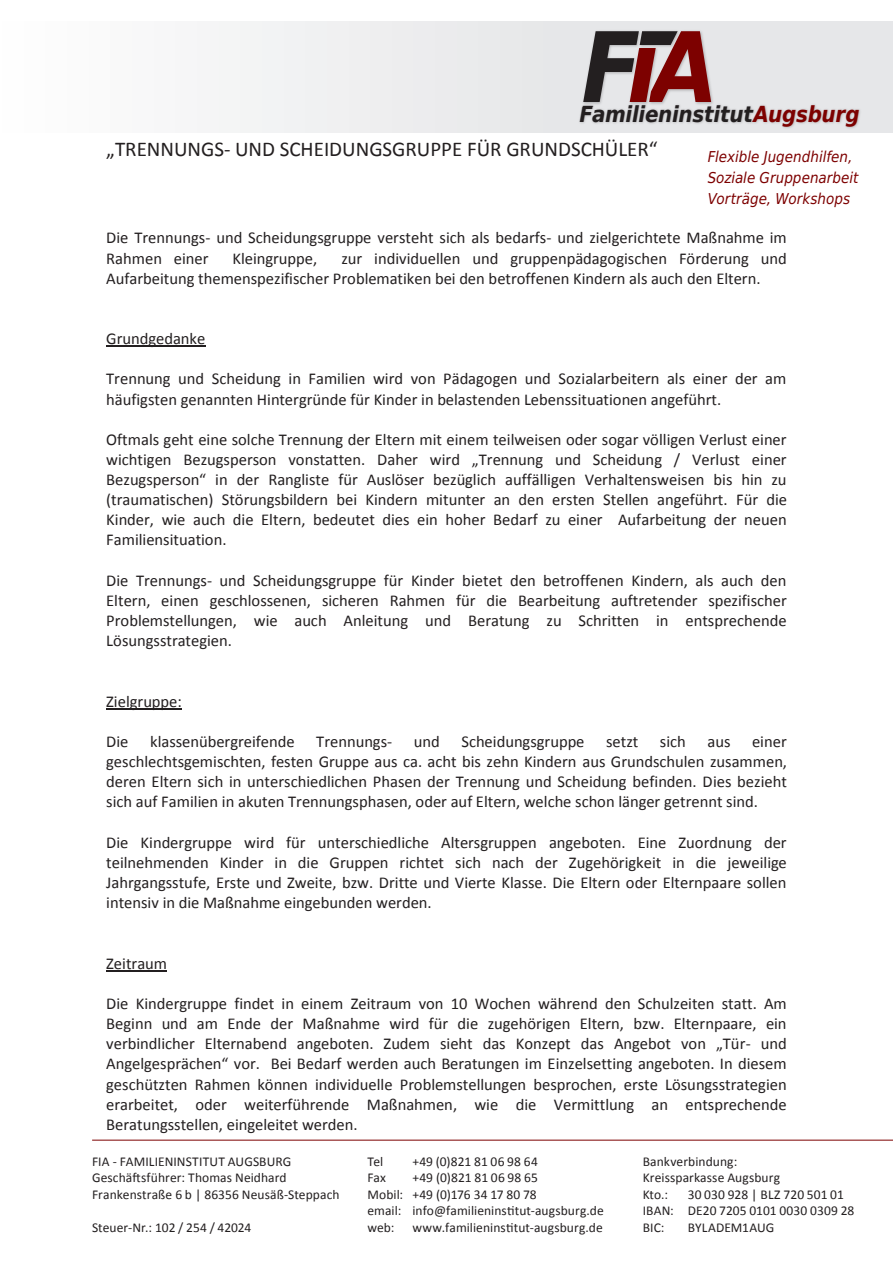
<style>
.page{position:relative;width:893px;height:1263px;background:#fff}
.page>*{position:absolute;margin:0;border:0;box-sizing:border-box;transform-origin:0 0}
.t1{font:italic 700 22.2px "DejaVu Sans Condensed";letter-spacing:-.015em;color:#231f20}
.t2{font:21px "Calibri";color:#231f20}
.t3{font:16.5px/20.1px "Calibri";color:#231f20;text-align:justify}
.t4{font:italic 15px/21px "DejaVu Sans Condensed";color:#7d0100}
.t5{font:13.5px/16.5px "Calibri";letter-spacing:.005em;color:#231f20}
.s1{color:#7d0100}
</style>
<div class="page">
<div style="left:0;top:21px;width:893px;height:112px;background:#f1f2f3"></div>
<div style="left:570px;top:21px;width:302px;height:112px;background:#e6e7e9"></div>
<img style="left:580px;top:104px;width:280px;height:24px">
<img style="left:580px;top:91px;width:135px;height:15px">
<svg style="left:583px;top:31px;width:128px;height:71px"></svg>
<hr style="left:92px;top:1140px;width:801px;height:1px;background:#7d0100">
<hr style="left:106px;top:346px;width:99px;height:1px;background:#231f20">
<hr style="left:106px;top:709px;width:76px;height:1px;background:#231f20">
<hr style="left:106px;top:970px;width:61px;height:1px;background:#231f20">
<h1 class="t1" style="left:579px;top:97px;width:282px">Familieninstitut<span class="s1">Augsburg</span></h1>
<p class="t4" style="left:708px;top:146px;width:152px">Flexible Jugendhilfen,<br>Soziale Gruppenarbeit<br>Vorträge, Workshops</p>
<p class="t2" style="left:106px;top:136px;width:553px">„TRENNUNGS- UND SCHEIDUNGSGRUPPE FÜR GRUNDSCHÜLER“</p>
<p class="t3" style="left:106px;top:228px;width:682px">Die Trennungs- und Scheidungsgruppe versteht sich als bedarfs- und zielgerichtete Maßnahme im<br>Rahmen einer</p>
<p class="t3" style="left:106px;top:248px;width:682px;text-indent:235px">zur individuellen und gruppenpädagogischen Förderung und<br>Aufarbeitung themenspezifischer Problematiken bei den betroffenen Kindern als auch den Eltern.</p>
<p class="t3" style="left:233px;top:248px;width:86px">Kleingruppe,</p>
<p class="t3" style="left:106px;top:328px;width:101px">Grundgedanke</p>
<p class="t3" style="left:106px;top:369px;width:682px">Trennung und Scheidung in Familien wird von Pädagogen und Sozialarbeitern als einer der am häufigsten genannten Hintergründe für Kinder in belastenden Lebenssituationen angeführt.</p>
<p class="t3" style="left:106px;top:429px;width:682px">Oftmals geht eine solche Trennung der Eltern mit einem teilweisen oder sogar völligen Verlust einer wichtigen Bezugsperson vonstatten. Daher wird „Trennung und Scheidung / Verlust einer Bezugsperson“ in der Rangliste für Auslöser bezüglich auffälligen Verhaltensweisen bis hin zu (traumatischen) Störungsbildern bei Kindern mitunter an den ersten Stellen angeführt. Für die Kinder, wie auch die Eltern, bedeutet dies ein hoher Bedarf zu einer Aufarbeitung der neuen Familiensituation.</p>
<p class="t3" style="left:106px;top:570px;width:682px">Die Trennungs- und Scheidungsgruppe für Kinder bietet den betroffenen Kindern, als auch den Eltern, einen geschlossenen, sicheren Rahmen für die Bearbeitung auftretender spezifischer Problemstellungen, wie auch Anleitung und Beratung zu Schritten in entsprechende Lösungsstrategien.</p>
<p class="t3" style="left:106px;top:691px;width:77px">Zielgruppe:</p>
<p class="t3" style="left:106px;top:731px;width:24px">Die</p>
<p class="t3" style="left:150px;top:731px;width:146px">klassenübergreifende</p>
<p class="t3" style="left:316px;top:731px;width:78px">Trennungs-</p>
<p class="t3" style="left:414px;top:731px;width:27px">und</p>
<p class="t3" style="left:461px;top:731px;width:125px">Scheidungsgruppe</p>
<p class="t3" style="left:606px;top:731px;width:34px">setzt</p>
<p class="t3" style="left:660px;top:731px;width:27px">sich</p>
<p class="t3" style="left:707px;top:731px;width:25px">aus</p>
<p class="t3" style="left:106px;top:731px;width:682px;text-indent:646px">einer geschlechtsgemischten, festen Gruppe aus ca. acht bis zehn Kindern aus Grundschulen zusammen, deren Eltern sich in unterschiedlichen Phasen der Trennung und Scheidung befinden. Dies bezieht sich auf Familien in akuten Trennungsphasen, oder auf Eltern, welche schon länger getrennt sind.</p>
<p class="t3" style="left:106px;top:832px;width:682px">Die Kindergruppe wird für unterschiedliche Altersgruppen angeboten. Eine Zuordnung der teilnehmenden Kinder in die Gruppen richtet sich nach der Zugehörigkeit in die jeweilige Jahrgangsstufe, Erste und Zweite, bzw. Dritte und Vierte Klasse. Die Eltern oder Elternpaare sollen intensiv in die Maßnahme eingebunden werden.</p>
<p class="t3" style="left:106px;top:953px;width:62px">Zeitraum</p>
<p class="t3" style="left:106px;top:993px;width:682px">Die Kindergruppe findet in einem Zeitraum von 10 Wochen während den Schulzeiten statt. Am Beginn und am Ende der Maßnahme wird für die zugehörigen Eltern, bzw. Elternpaare, ein verbindlicher Elternabend angeboten. Zudem sieht das Konzept das Angebot von „Tür- und Angelgesprächen“ vor. Bei Bedarf werden auch Beratungen im Einzelsetting angeboten. In diesem geschützten Rahmen können individuelle Problemstellungen besprochen, erste Lösungsstrategien erarbeitet, oder weiterführende Maßnahmen, wie die Vermittlung an entsprechende Beratungsstellen, eingeleitet werden.</p>
<p class="t5" style="left:92px;top:1153px;width:249px">FIA - FAMILIENINSTITUT AUGSBURG<br>Geschäftsführer: Thomas Neidhard<br>Frankenstraße 6 b | 86356 Neusäß-Steppach</p>
<p class="t5" style="left:92px;top:1219px;width:161px">Steuer-Nr.: 102 / 254 / 42024</p>
<p class="t5" style="left:367px;top:1153px;width:17px">Tel</p>
<p class="t5" style="left:412px;top:1153px;width:127px">+49 (0)821 81 06 98 64</p>
<p class="t5" style="left:367px;top:1169px;width:20px">Fax</p>
<p class="t5" style="left:367px;top:1169px;width:238px;text-indent:45px">+49 (0)821 81 06 98 65<br>Mobil: +49 (0)176 34 17 80 78<br>email: info@familieninstitut-augsburg.de web:</p>
<p class="t5" style="left:412px;top:1219px;width:192px">www.familieninstitut-augsburg.de</p>
<p class="t5" style="left:643px;top:1153px;width:139px">Bankverbindung:<br>Kreissparkasse Augsburg<br>Kto.:</p>
<p class="t5" style="left:643px;top:1186px;width:213px;text-indent:45px">30 030 928 | BLZ 720 501 01<br>IBAN: DE20 7205 0101 0030 0309 28<br>BIC:</p>
<p class="t5" style="left:688px;top:1219px;width:88px">BYLADEM1AUG</p>
</div>
